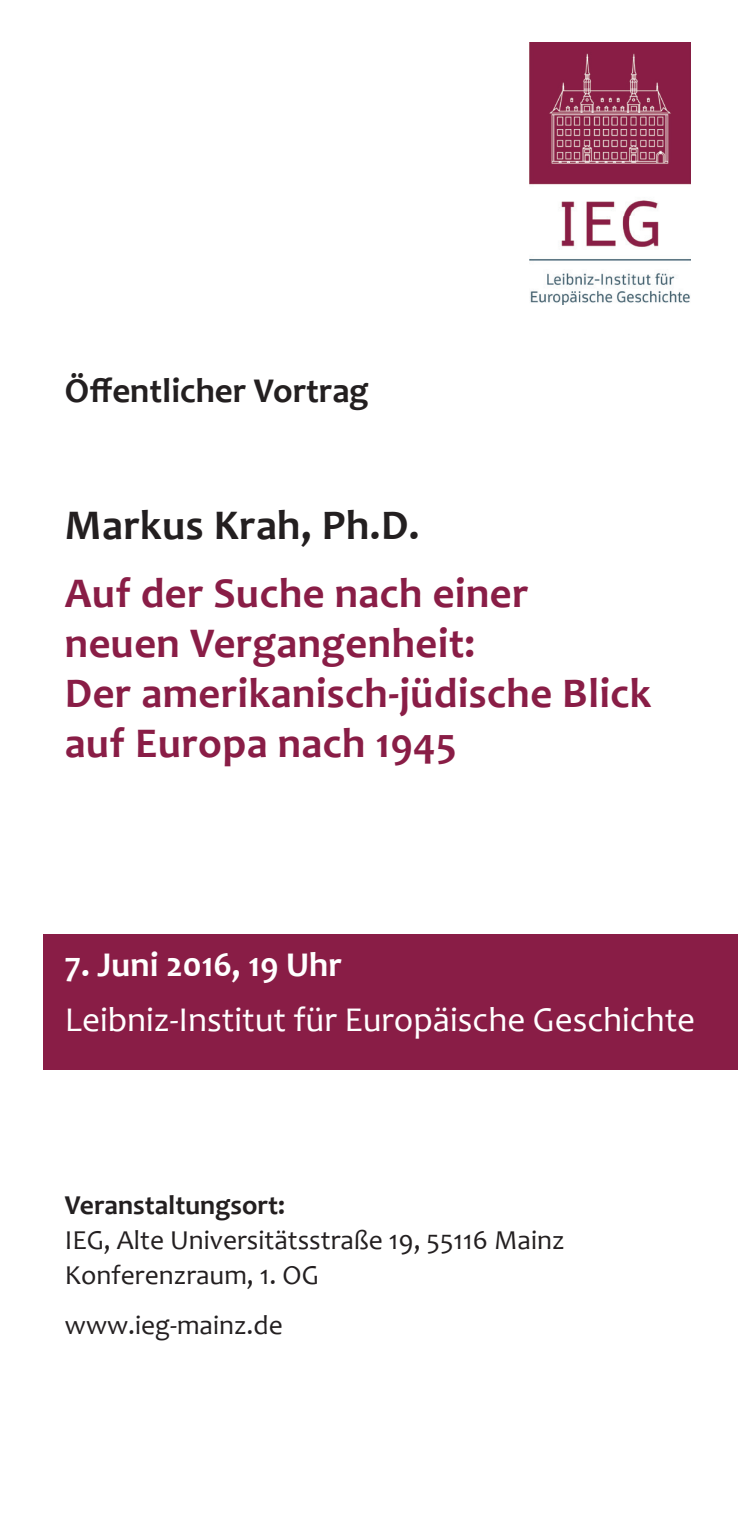
<style>
.page{position:relative;width:738px;height:1517px;background:#fff}
.page>*{position:absolute;margin:0;border:0;box-sizing:border-box;transform-origin:0 0}
.t1{font:700 42.5px/50px "Candara";letter-spacing:.01em;color:#891d46}
.t2{font:700 42.5px "Candara";letter-spacing:.01em;color:#231f20}
.t3{font:35px "Candara";color:#fff}
.t4{font:700 35px "Candara";color:#231f20}
.t5{font:700 35px "Candara";color:#fff}
.t6{font:27.5px/35px "Candara";color:#231f20}
.t7{font:700 27.5px "Candara";color:#231f20}
</style>
<div class="page">
<div style="left:44px;top:934px;width:693px;height:136px;background:#891d46"></div>
<img style="left:529px;top:42px;width:160px;height:262px">
<p class="t4" style="left:65px;top:368px;width:305px">Öffentlicher Vortrag</p>
<p class="t2" style="left:65px;top:499px;width:356px">Markus Krah, Ph.D.</p>
<p class="t1" style="left:65px;top:567px;width:587px">Auf der Suche nach einer neuen Vergangenheit:<br>Der amerikanisch-jüdische Blick auf Europa nach 1945</p>
<p class="t5" style="left:65px;top:943px;width:278px">7. Juni 2016, 19 Uhr</p>
<p class="t3" style="left:65px;top:998px;width:631px">Leibniz-Institut für Europäische Geschichte</p>
<p class="t7" style="left:65px;top:1188px;width:221px">Veranstaltungsort:</p>
<p class="t6" style="left:65px;top:1222px;width:501px">IEG, Alte Universitätsstraße 19, 55116 Mainz<br>Konferenzraum, 1. OG</p>
<p class="t6" style="left:65px;top:1307px;width:219px">www.ieg-mainz.de</p>
</div>
